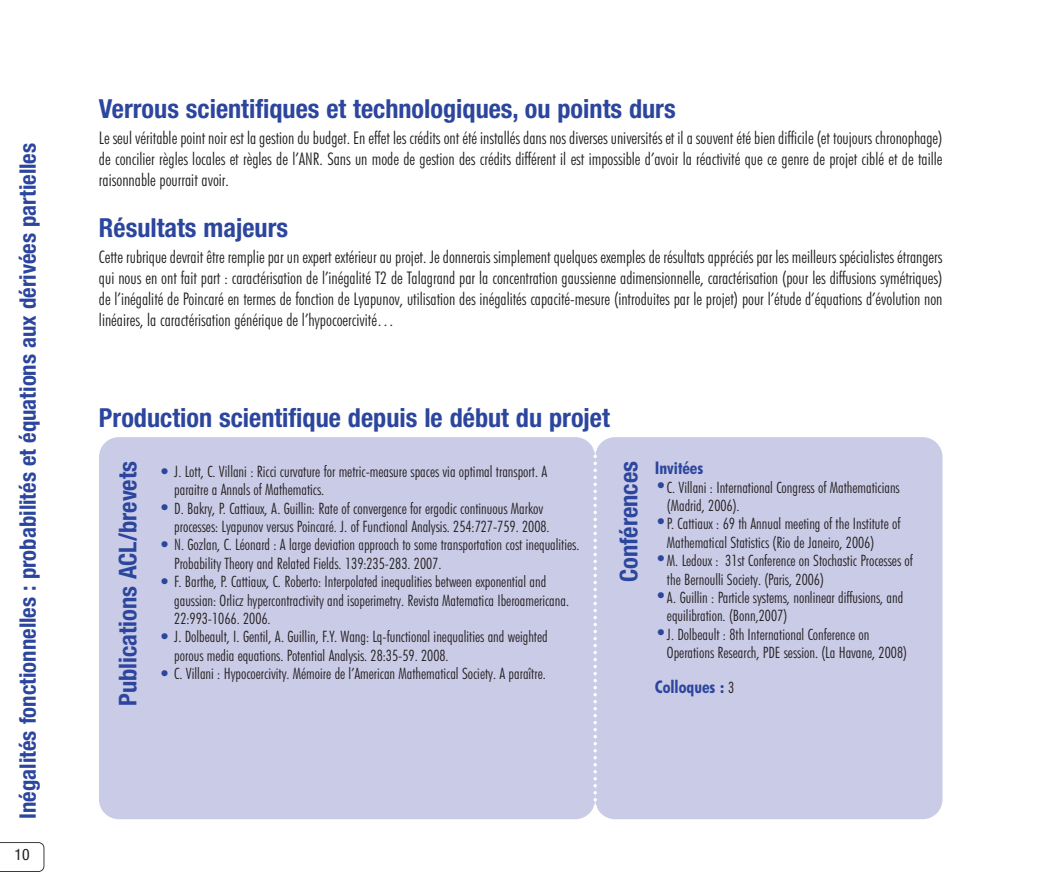
<style>
.page{position:relative;width:1042px;height:893px;background:#fff}
.page>*{position:absolute;margin:0;border:0;box-sizing:border-box;transform-origin:0 0}
.t1{font:700 condensed 26.25px "Helvetica Neue LT Std";color:#2c469e}
.t2{font:700 condensed 24.5px "Helvetica Neue LT Std";color:#2c469e}
.t3{font:700 condensed 22.75px "Helvetica Neue LT Std";color:#2c469e}
.t4{font:300 condensed 17.5px/21px "Futura BT";color:#231f1f;text-align:justify}
.t5{font:700 condensed 17.5px "Futura BT";color:#2c469e}
.t6{font:300 condensed 15.75px/18.4px "Futura BT";color:#231f1f}
.t7{font:condensed 15.75px "Helvetica Neue LT Std";color:#231f1f}
.s1{font-size:21px;color:#2c469e}
.s2{font-weight:300;font-size:15.75px;color:#231f1f}
</style>
<div class="page">
<svg style="left:0;top:842px;width:44px;height:30px"></svg>
<div style="left:99px;top:437px;width:496px;height:382px;background:#cacbe7;border-radius:20px"></div>
<div style="left:595px;top:437px;width:347px;height:382px;background:#cacbe7;border-radius:20px"></div>
<svg style="left:593px;top:448px;width:4px;height:360px"></svg>
<h3 class="t3" style="left:20px;top:819px;width:677px;rotate:-90deg">Inégalités fonctionnelles : probabilités et équations aux dérivées partielles</h3>
<p class="t7" style="left:15px;top:849px;width:17px">10</p>
<h1 class="t1" style="left:99px;top:99px;width:578px">Verrous scientifiques et technologiques, ou points durs</h1>
<p class="t4" style="left:99px;top:128px;width:845px">Le seul véritable point noir est la gestion du budget. En effet les crédits ont été installés dans nos diverses universités et il a souvent été bien difficile (et toujours chronophage) de concilier règles locales et règles de l’ANR. Sans un mode de gestion des crédits différent il est impossible d’avoir la réactivité que ce genre de projet ciblé et de taille raisonnable pourrait avoir.</p>
<h1 class="t1" style="left:99px;top:218px;width:191px">Résultats majeurs</h1>
<p class="t4" style="left:99px;top:247px;width:845px">Cette rubrique devrait être remplie par un expert extérieur au projet. Je donnerais simplement quelques exemples de résultats appréciés par les meilleurs spécialistes étrangers qui nous en ont fait part : caractérisation de l’inégalité T2 de Talagrand par la concentration gaussienne adimensionnelle, caractérisation (pour les diffusions symétriques) de l’inégalité de Poincaré en termes de fonction de Lyapunov, utilisation des inégalités capacité-mesure (introduites par le projet) pour l’étude d’équations d’évolution non linéaires, la caractérisation générique de l’hypocoercivité…</p>
<h1 class="t1" style="left:99px;top:408px;width:512px">Production scientifique depuis le début du projet</h1>
<h2 class="t2" style="left:119px;top:706px;width:246px;rotate:-90deg">Publications ACL/brevets</h2>
<p class="t6" style="left:174px;top:463px;width:374px;text-indent:-16px"><span class="s1">•</span> J. Lott, C. Villani : Ricci curvature for metric-measure spaces via optimal transport. A paraitre a Annals of Mathematics.</p>
<p class="t6" style="left:174px;top:500px;width:377px;text-indent:-16px"><span class="s1">•</span> D. Bakry, P. Cattiaux, A. Guillin: Rate of convergence for ergodic continuous Markov processes: Lyapunov versus Poincaré. J. of Functional Analysis. 254:727-759. 2008.</p>
<p class="t6" style="left:174px;top:536px;width:407px;text-indent:-16px"><span class="s1">•</span> N. Gozlan, C. Léonard : A large deviation approach to some transportation cost inequalities.<br>Probability Theory and Related Fields. 139:235-283. 2007.</p>
<p class="t6" style="left:174px;top:573px;width:396px;text-indent:-16px"><span class="s1">•</span> F. Barthe, P. Cattiaux, C. Roberto: Interpolated inequalities between exponential and gaussian: Orlicz hypercontractivity and isoperimetry. Revista Matematica Iberoamericana.<br>22:993-1066. 2006.</p>
<p class="t6" style="left:174px;top:628px;width:375px;text-indent:-16px"><span class="s1">•</span> J. Dolbeault, I. Gentil, A. Guillin, F.Y. Wang: Lq-functional inequalities and weighted porous media equations. Potential Analysis. 28:35-59. 2008.</p>
<p class="t6" style="left:158px;top:665px;width:389px"><span class="s1">•</span> C. Villani : Hypocoercivity. Mémoire de l’American Mathematical Society. A paraître.</p>
<h2 class="t2" style="left:620px;top:582px;width:123px;rotate:-90deg">Conférences</h2>
<p class="t5" style="left:655px;top:461px;width:50px">Invitées</p>
<p class="t6" style="left:667px;top:479px;width:234px;text-indent:-12px"><span class="s1">•</span>C. Villani : International Congress of Mathematicians (Madrid, 2006).</p>
<p class="t6" style="left:667px;top:515px;width:235px;text-indent:-12px"><span class="s1">•</span>P. Cattiaux : 69 th Annual meeting of the Institute of<br>Mathematical Statistics (Rio de Janeiro, 2006)</p>
<p class="t6" style="left:667px;top:552px;width:247px;text-indent:-12px"><span class="s1">•</span>M. Ledoux : 31st Conference on Stochastic Processes of the Bernoulli Society. (Paris, 2006)</p>
<p class="t6" style="left:667px;top:589px;width:238px;text-indent:-12px"><span class="s1">•</span>A. Guillin : Particle systems, nonlinear diffusions, and equilibration. (Bonn,2007)</p>
<p class="t6" style="left:667px;top:626px;width:241px;text-indent:-12px"><span class="s1">•</span>J. Dolbeault : 8th International Conference on<br>Operations Research, PDE session. (La Havane, 2008)</p>
<p class="t5" style="left:655px;top:679px;width:81px">Colloques : <span class="s2">3</span></p>
</div>
